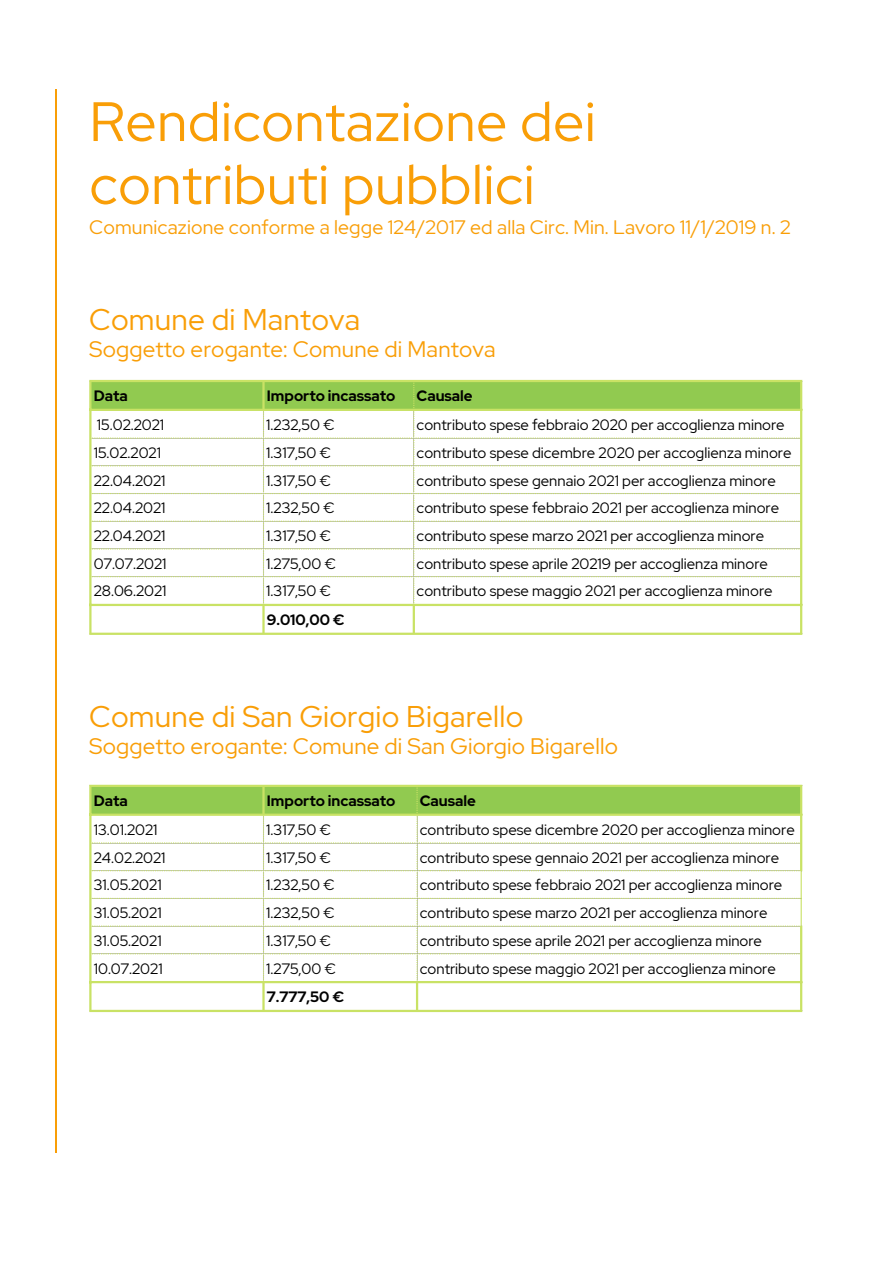
<style>
.page{position:relative;width:893px;height:1264px;background:#fff}
.page>*{position:absolute;margin:0;border:0;box-sizing:border-box;transform-origin:0 0}
.t1{font:55.35px/63px "Red Hat Display";letter-spacing:.005em;color:#f99e07}
.t2{font:29.85px "Red Hat Display";letter-spacing:.005em;color:#f99e07}
.t3{font:22.35px "Red Hat Display";letter-spacing:.005em;color:#f99e07}
.t4{font:19.5px "Red Hat Display";letter-spacing:.005em;color:#f99e07}
.t5{font:15px "Red Hat Display";color:#000}
.t6{font:700 15px "Red Hat Display";color:#000}
</style>
<div class="page">
<hr style="left:55px;top:89px;width:2px;height:1064px;background:#f99e07">
<svg style="left:91px;top:382px;width:709px;height:221px"></svg>
<svg style="left:415px;top:437px;width:384px;height:140px"></svg>
<hr style="left:89px;top:382px;width:2px;height:250px;background:#c9e265">
<hr style="left:262px;top:382px;width:2px;height:27px;background:#c9e265">
<hr style="left:262px;top:606px;width:2px;height:26px;background:#c9e265">
<hr style="left:412px;top:606px;width:3px;height:26px;background:#c9e265">
<hr style="left:800px;top:382px;width:2px;height:250px;background:#c9e265">
<hr style="left:89px;top:380px;width:713px;height:2px;background:#c9e265">
<hr style="left:89px;top:409px;width:713px;height:2px;background:#c9e265">
<hr style="left:89px;top:604px;width:713px;height:2px;background:#c9e265">
<hr style="left:89px;top:632px;width:713px;height:3px;background:#c9e265">
<svg style="left:91px;top:787px;width:710px;height:193px"></svg>
<hr style="left:89px;top:787px;width:2px;height:222px;background:#c9e265">
<hr style="left:262px;top:787px;width:2px;height:26px;background:#c9e265">
<hr style="left:262px;top:983px;width:2px;height:26px;background:#c9e265">
<hr style="left:416px;top:983px;width:2px;height:26px;background:#c9e265">
<hr style="left:800px;top:787px;width:2px;height:84px;background:#c9e265">
<hr style="left:800px;top:925px;width:2px;height:84px;background:#c9e265">
<hr style="left:89px;top:784px;width:713px;height:3px;background:#c9e265">
<hr style="left:89px;top:813px;width:713px;height:2px;background:#c9e265">
<hr style="left:89px;top:981px;width:713px;height:2px;background:#c9e265">
<hr style="left:89px;top:1009px;width:713px;height:3px;background:#c9e265">
<h1 class="t1" style="left:89px;top:90px;width:508px">Rendicontazione dei contributi pubblici</h1>
<h3 class="t4" style="left:89px;top:214px;width:702px">Comunicazione conforme a legge 124/2017 ed alla Circ. Min. Lavoro 11/1/2019 n. 2</h3>
<h2 class="t2" style="left:89px;top:299px;width:272px">Comune di Mantova</h2>
<h3 class="t3" style="left:89px;top:334px;width:408px">Soggetto erogante: Comune di Mantova</h3>
<p class="t6" style="left:94px;top:386px;width:36px">Data</p>
<p class="t6" style="left:267px;top:386px;width:130px">Importo incassato</p>
<p class="t6" style="left:416px;top:386px;width:58px">Causale</p>
<p class="t5" style="left:97px;top:415px;width:69px">15.02.2021</p>
<p class="t5" style="left:266px;top:415px;width:70px">1.232,50 €</p>
<p class="t5" style="left:416px;top:415px;width:369px">contributo spese febbraio 2020 per accoglienza minore</p>
<p class="t5" style="left:94px;top:442px;width:69px">15.02.2021</p>
<p class="t5" style="left:266px;top:442px;width:66px">1.317,50 €</p>
<p class="t5" style="left:416px;top:442px;width:376px">contributo spese dicembre 2020 per accoglienza minore</p>
<p class="t5" style="left:94px;top:470px;width:73px">22.04.2021</p>
<p class="t5" style="left:266px;top:470px;width:66px">1.317,50 €</p>
<p class="t5" style="left:416px;top:470px;width:361px">contributo spese gennaio 2021 per accoglienza minore</p>
<p class="t5" style="left:94px;top:498px;width:73px">22.04.2021</p>
<p class="t5" style="left:266px;top:498px;width:70px">1.232,50 €</p>
<p class="t5" style="left:416px;top:498px;width:364px">contributo spese febbraio 2021 per accoglienza minore</p>
<p class="t5" style="left:94px;top:525px;width:73px">22.04.2021</p>
<p class="t5" style="left:266px;top:525px;width:66px">1.317,50 €</p>
<p class="t5" style="left:416px;top:525px;width:349px">contributo spese marzo 2021 per accoglienza minore</p>
<p class="t5" style="left:94px;top:553px;width:74px">07.07.2021</p>
<p class="t5" style="left:266px;top:553px;width:71px">1.275,00 €</p>
<p class="t5" style="left:416px;top:553px;width:353px">contributo spese aprile 20219 per accoglienza minore</p>
<p class="t5" style="left:94px;top:581px;width:74px">28.06.2021</p>
<p class="t5" style="left:266px;top:581px;width:66px">1.317,50 €</p>
<p class="t5" style="left:416px;top:581px;width:357px">contributo spese maggio 2021 per accoglienza minore</p>
<p class="t6" style="left:267px;top:610px;width:79px">9.010,00 €</p>
<h2 class="t2" style="left:89px;top:696px;width:435px">Comune di San Giorgio Bigarello</h2>
<h3 class="t3" style="left:89px;top:731px;width:530px">Soggetto erogante: Comune di San Giorgio Bigarello</h3>
<p class="t6" style="left:94px;top:790px;width:36px">Data</p>
<p class="t6" style="left:267px;top:790px;width:130px">Importo incassato</p>
<p class="t6" style="left:420px;top:790px;width:58px">Causale</p>
<p class="t5" style="left:94px;top:819px;width:65px">13.01.2021</p>
<p class="t5" style="left:266px;top:819px;width:66px">1.317,50 €</p>
<p class="t5" style="left:420px;top:819px;width:376px">contributo spese dicembre 2020 per accoglienza minore</p>
<p class="t5" style="left:94px;top:847px;width:73px">24.02.2021</p>
<p class="t5" style="left:266px;top:847px;width:66px">1.317,50 €</p>
<p class="t5" style="left:420px;top:847px;width:361px">contributo spese gennaio 2021 per accoglienza minore</p>
<p class="t5" style="left:94px;top:875px;width:69px">31.05.2021</p>
<p class="t5" style="left:266px;top:875px;width:70px">1.232,50 €</p>
<p class="t5" style="left:420px;top:875px;width:364px">contributo spese febbraio 2021 per accoglienza minore</p>
<p class="t5" style="left:94px;top:902px;width:69px">31.05.2021</p>
<p class="t5" style="left:266px;top:902px;width:70px">1.232,50 €</p>
<p class="t5" style="left:420px;top:902px;width:349px">contributo spese marzo 2021 per accoglienza minore</p>
<p class="t5" style="left:94px;top:930px;width:69px">31.05.2021</p>
<p class="t5" style="left:266px;top:930px;width:66px">1.317,50 €</p>
<p class="t5" style="left:420px;top:930px;width:344px">contributo spese aprile 2021 per accoglienza minore</p>
<p class="t5" style="left:94px;top:958px;width:70px">10.07.2021</p>
<p class="t5" style="left:266px;top:958px;width:71px">1.275,00 €</p>
<p class="t5" style="left:420px;top:958px;width:357px">contributo spese maggio 2021 per accoglienza minore</p>
<p class="t6" style="left:267px;top:987px;width:79px">7.777,50 €</p>
</div>
